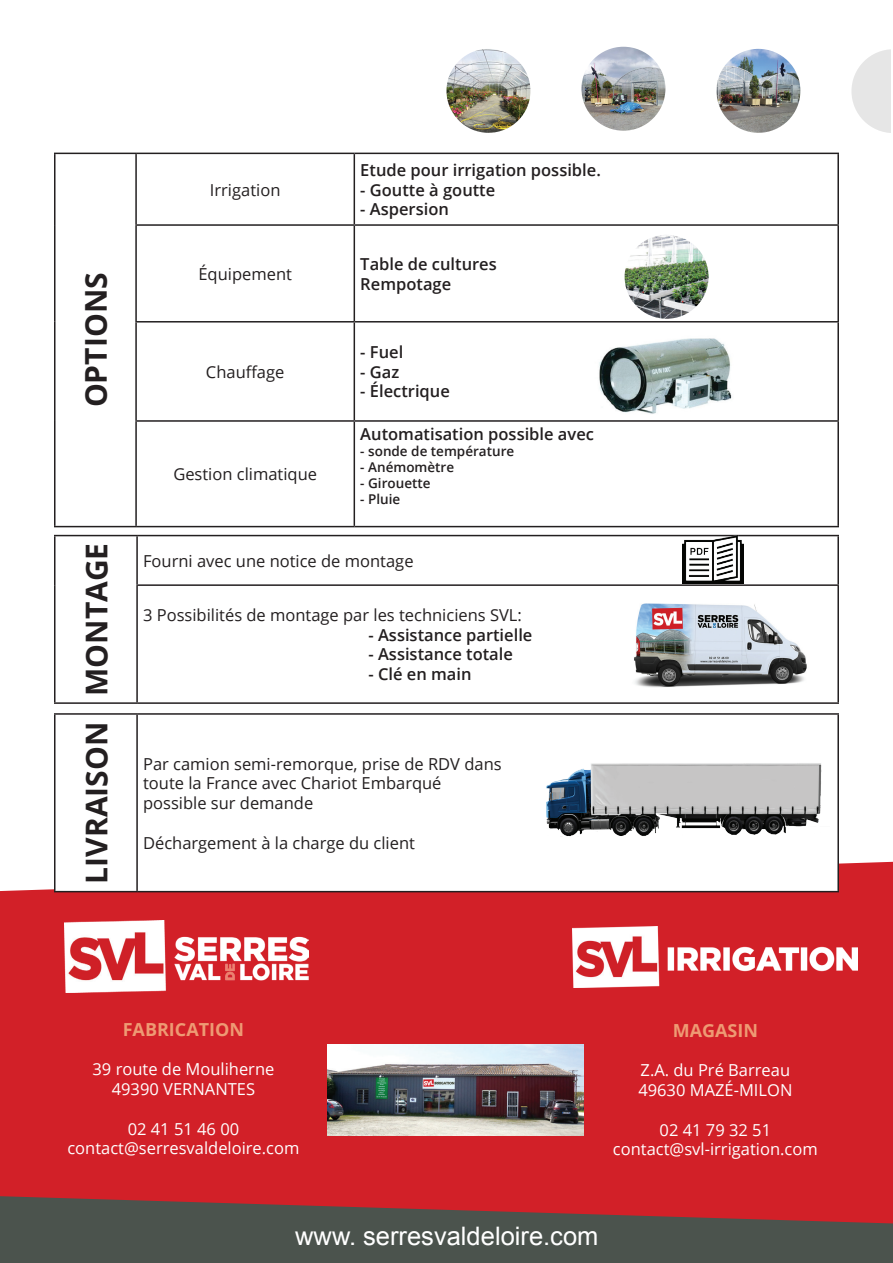
<style>
.page{position:relative;width:893px;height:1263px;background:#fff}
.page>*{position:absolute;margin:0;border:0;box-sizing:border-box;transform-origin:0 0}
.t1{font:700 30px "Open Sans";color:#231f20}
.t2{font:25.5px "Arial";color:#fff}
.t3{font:700 18px "Open Sans";color:#ee9a73}
.t4{font:16.5px/19.8px "Open Sans";color:#231f20}
.t5{font:600 16.5px/19.8px "Open Sans";color:#231f20}
.t6{font:16.5px/19.8px "Open Sans";color:#fff;text-align:center}
.t7{font:600 13.5px "Open Sans";color:#231f20}
</style>
<div class="page">
<div style="left:0;top:862px;width:893px;height:334px;background:#d22028"></div>
<svg style="left:0;top:1196px;width:893px;height:67px;background:#664845"></svg>
<img style="left:328px;top:1044px;width:255px;height:92px">
<img style="left:573px;top:926px;width:285px;height:61px">
<img style="left:65px;top:921px;width:243px;height:71px">
<img style="left:716px;top:49px;width:84px;height:84px;border-radius:42px">
<img style="left:446px;top:49px;width:84px;height:84px;border-radius:42px">
<img style="left:581px;top:47px;width:84px;height:84px;border-radius:42px">
<svg style="left:851px;top:49px;width:40px;height:84px"></svg>
<svg style="left:892px;top:1237px;width:1px;height:26px"></svg>
<svg style="left:56px;top:536px;width:781px;height:48px"></svg>
<hr style="left:54px;top:535px;width:83px;height:1px;background:#231f20">
<hr style="left:54px;top:536px;width:2px;height:49px;background:#231f20">
<hr style="left:137px;top:535px;width:702px;height:1px;background:#231f20">
<hr style="left:136px;top:536px;width:2px;height:48px;background:#231f20">
<hr style="left:837px;top:536px;width:2px;height:48px;background:#231f20">
<hr style="left:54px;top:585px;width:2px;height:117px;background:#231f20">
<hr style="left:136px;top:584px;width:703px;height:2px;background:#231f20">
<hr style="left:136px;top:586px;width:2px;height:116px;background:#231f20">
<hr style="left:837px;top:586px;width:2px;height:116px;background:#231f20">
<hr style="left:54px;top:702px;width:83px;height:2px;background:#231f20">
<hr style="left:137px;top:702px;width:702px;height:2px;background:#231f20">
<svg style="left:56px;top:862px;width:781px;height:29px"></svg>
<hr style="left:54px;top:713px;width:83px;height:2px;background:#231f20">
<hr style="left:54px;top:715px;width:2px;height:176px;background:#231f20">
<hr style="left:137px;top:713px;width:702px;height:2px;background:#231f20">
<hr style="left:136px;top:715px;width:2px;height:176px;background:#231f20">
<hr style="left:837px;top:715px;width:2px;height:176px;background:#231f20">
<hr style="left:54px;top:891px;width:83px;height:1px;background:#231f20">
<hr style="left:137px;top:891px;width:702px;height:1px;background:#231f20">
<img style="left:634px;top:603px;width:173px;height:85px">
<img style="left:682px;top:535px;width:62px;height:48px">
<svg style="left:56px;top:154px;width:781px;height:372px"></svg>
<hr style="left:54px;top:153px;width:82px;height:1px;background:#231f20">
<hr style="left:54px;top:154px;width:2px;height:71px;background:#231f20">
<hr style="left:136px;top:153px;width:218px;height:1px;background:#231f20">
<hr style="left:135px;top:154px;width:2px;height:70px;background:#231f20">
<hr style="left:354px;top:153px;width:485px;height:1px;background:#231f20">
<hr style="left:354px;top:154px;width:1px;height:70px;background:#231f20">
<hr style="left:837px;top:154px;width:2px;height:70px;background:#231f20">
<hr style="left:54px;top:225px;width:2px;height:97px;background:#231f20">
<hr style="left:135px;top:224px;width:219px;height:2px;background:#231f20">
<hr style="left:135px;top:226px;width:2px;height:95px;background:#231f20">
<hr style="left:354px;top:224px;width:485px;height:2px;background:#231f20">
<hr style="left:354px;top:226px;width:1px;height:95px;background:#231f20">
<hr style="left:837px;top:226px;width:2px;height:95px;background:#231f20">
<hr style="left:54px;top:322px;width:2px;height:99px;background:#231f20">
<hr style="left:135px;top:321px;width:219px;height:1px;background:#231f20">
<hr style="left:135px;top:322px;width:2px;height:98px;background:#231f20">
<hr style="left:354px;top:321px;width:485px;height:1px;background:#231f20">
<hr style="left:354px;top:322px;width:1px;height:98px;background:#231f20">
<hr style="left:837px;top:322px;width:2px;height:98px;background:#231f20">
<hr style="left:54px;top:421px;width:2px;height:105px;background:#231f20">
<hr style="left:135px;top:420px;width:219px;height:2px;background:#231f20">
<hr style="left:135px;top:422px;width:2px;height:104px;background:#231f20">
<hr style="left:354px;top:420px;width:485px;height:2px;background:#231f20">
<hr style="left:354px;top:422px;width:1px;height:104px;background:#231f20">
<hr style="left:837px;top:422px;width:2px;height:104px;background:#231f20">
<hr style="left:54px;top:526px;width:82px;height:1px;background:#231f20">
<hr style="left:136px;top:526px;width:218px;height:1px;background:#231f20">
<hr style="left:354px;top:526px;width:485px;height:1px;background:#231f20">
<img style="left:589px;top:328px;width:155px;height:91px">
<img style="left:625px;top:235px;width:84px;height:84px;border-radius:42px">
<img style="left:546px;top:763px;width:276px;height:74px">
<h1 class="t1" style="left:75px;top:407px;width:136px;rotate:-90deg">OPTIONS</h1>
<p class="t4" style="left:210px;top:179px;width:72px">Irrigation</p>
<p class="t5" style="left:360px;top:159px;width:242px">Etude pour irrigation possible.</p>
<p class="t5" style="left:360px;top:179px;width:136px">- Goutte à goutte</p>
<p class="t5" style="left:360px;top:199px;width:90px">- Aspersion</p>
<p class="t4" style="left:198px;top:263px;width:95px">Équipement</p>
<p class="t5" style="left:360px;top:254px;width:138px">Table de cultures<br>Rempotage</p>
<p class="t4" style="left:206px;top:361px;width:80px">Chauffage</p>
<p class="t4" style="left:173px;top:464px;width:145px">Gestion climatique</p>
<p class="t5" style="left:360px;top:342px;width:44px">- Fuel</p>
<p class="t5" style="left:360px;top:361px;width:41px">- Gaz</p>
<p class="t5" style="left:360px;top:381px;width:91px">- Électrique</p>
<p class="t5" style="left:360px;top:423px;width:235px">Automatisation possible avec</p>
<p class="t7" style="left:360px;top:442px;width:155px">- sonde de température</p>
<p class="t7" style="left:360px;top:458px;width:95px">- Anémomètre</p>
<p class="t7" style="left:360px;top:474px;width:72px">- Girouette</p>
<p class="t7" style="left:360px;top:490px;width:42px">- Pluie</p>
<h1 class="t1" style="left:75px;top:696px;width:155px;rotate:-90deg">MONTAGE</h1>
<p class="t4" style="left:143px;top:550px;width:272px">Fourni avec une notice de montage</p>
<p class="t4" style="left:143px;top:604px;width:380px">3 Possibilités de montage par les techniciens SVL:</p>
<p class="t5" style="left:368px;top:624px;width:165px">- Assistance partielle</p>
<p class="t5" style="left:368px;top:644px;width:146px">- Assistance totale</p>
<p class="t5" style="left:368px;top:664px;width:105px">- Clé en main</p>
<h1 class="t1" style="left:75px;top:883px;width:163px;rotate:-90deg">LIVRAISON</h1>
<p class="t4" style="left:143px;top:753px;width:360px">Par camion semi-remorque, prise de RDV dans toute la France avec Chariot Embarqué possible sur demande</p>
<p class="t4" style="left:143px;top:832px;width:273px">Déchargement à la charge du client</p>
<p class="t3" style="left:123px;top:1016px;width:123px">FABRICATION</p>
<p class="t6" style="left:93px;top:1059px;width:183px">39 route de Mouliherne<br>49390 VERNANTES</p>
<p class="t6" style="left:67px;top:1118px;width:234px">02 41 51 46 00 contact@serresvaldeloire.com</p>
<p class="t3" style="left:673px;top:1017px;width:87px">MAGASIN</p>
<p class="t6" style="left:638px;top:1060px;width:156px;text-align:left">Z.A. du Pré Barreau<br>49630 MAZÉ-MILON</p>
<p class="t6" style="left:613px;top:1119px;width:206px">02 41 79 32 51 contact@svl-irrigation.com</p>
<h2 class="t2" style="left:295px;top:1219px;width:305px">www. serresvaldeloire.com</h2>
</div>
